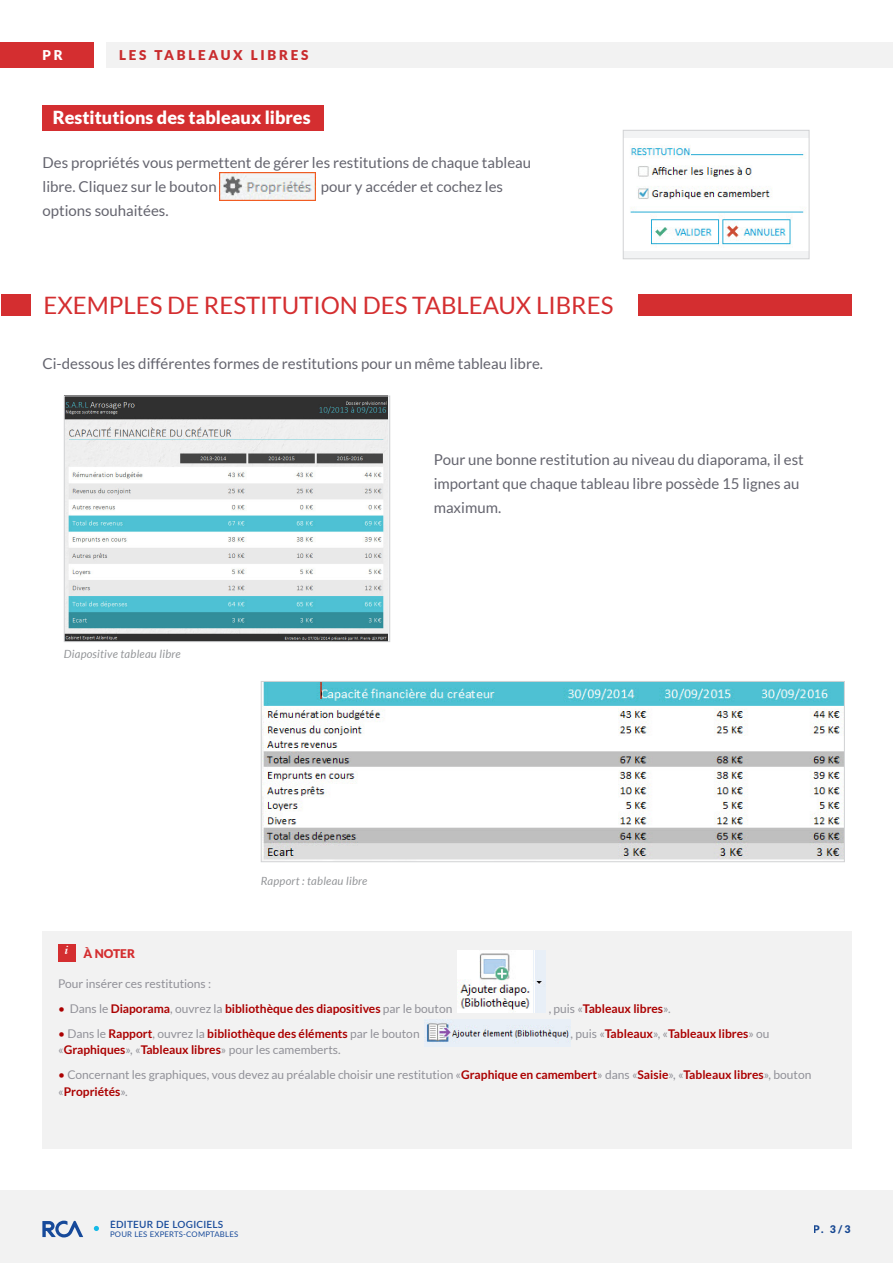
<style>
.page{position:relative;width:893px;height:1263px;background:#fff}
.page>*{position:absolute;margin:0;border:0;box-sizing:border-box;transform-origin:0 0}
.t1{font:24px "Lato";color:#d42e30}
.t2{font:900 18px "Lato";color:#fff}
.t3{font:15px/24px "Lato";color:#64646e}
.t4{font:900 13.5px "Lato";letter-spacing:.2em;color:#d42e30}
.t5{font:900 13.5px "Lato";color:#fff}
.t6{font:700 12px "Lato";color:#ab0000}
.t7{font:12px/16.5px "Lato";color:#919198}
.t8{font:900 12px "Lato";color:#d42e30}
.t9{font:italic 700 12px "Times";color:#fff}
.t10{font:italic 11.25px "Lato";letter-spacing:.02em;color:#939598}
.t11{font:900 10.5px "Lato";color:#174a99}
.t12{font:600 9.9px "Lato";letter-spacing:.025em;color:#174a9a}
.t13{font:7.8px "Lato";letter-spacing:.025em;color:#174a9a}
.s1{font-weight:400}
.s2{font-weight:400;color:#919198}
.s3{color:#ab0000}
.s4{font-weight:700;color:#ab0000}
</style>
<div class="page">
<div style="left:0;top:1191px;width:893px;height:72px;background:#f2f2f2"></div>
<div style="left:106px;top:43px;width:787px;height:25px;background:#f2f2f2"></div>
<div style="left:0;top:43px;width:94px;height:25px;background:#d42e30"></div>
<svg style="left:43px;top:1220px;width:40px;height:17px"></svg>
<svg style="left:94px;top:1226px;width:5px;height:5px"></svg>
<div style="left:43px;top:105px;width:281px;height:26px;background:#d42e30"></div>
<img style="left:220px;top:173px;width:95px;height:28px">
<div style="left:1px;top:294px;width:30px;height:22px;background:#d42e30"></div>
<div style="left:638px;top:294px;width:213px;height:22px;background:#d42e30"></div>
<div style="left:623px;top:130px;width:186px;height:129px;background:#f2f3f4"></div>
<img style="left:625px;top:139px;width:182px;height:111px">
<div style="left:623px;top:130px;width:186px;height:129px;border:1px solid #d1d2d4"></div>
<img style="left:66px;top:397px;width:322px;height:243px">
<div style="left:64px;top:395px;width:326px;height:247px;border:1px solid #d1d2d4"></div>
<img style="left:263px;top:683px;width:580px;height:177px">
<div style="left:261px;top:681px;width:584px;height:181px;border:1px solid #d1d2d4"></div>
<div style="left:43px;top:931px;width:808px;height:218px;background:#f2f2f2"></div>
<img style="left:458px;top:950px;width:87px;height:63px">
<img style="left:424px;top:1019px;width:146px;height:25px">
<div style="left:58px;top:944px;width:17px;height:17px;background:#d42e30"></div>
<p class="t5" style="left:43px;top:47px;width:22px">PR</p>
<p class="t4" style="left:119px;top:47px;width:191px">LES TABLEAUX LIBRES</p>
<p class="t2" style="left:53px;top:107px;width:259px">Restitutions des tableaux libres</p>
<p class="t3" style="left:43px;top:151px;width:490px">Des propriétés vous permettent de gérer les restitutions de chaque tableau libre. Cliquez sur le bouton</p>
<p class="t3" style="left:321px;top:175px;width:184px">pour y accéder et cochez les</p>
<p class="t3" style="left:43px;top:199px;width:128px">options souhaitées.</p>
<p class="t1" style="left:44px;top:292px;width:571px">EXEMPLES DE RESTITUTION DES TABLEAUX LIBRES</p>
<p class="t3" style="left:43px;top:352px;width:502px">Ci-dessous les différentes formes de restitutions pour un même tableau libre.</p>
<p class="t10" style="left:64px;top:647px;width:118px">Diapositive tableau libre</p>
<p class="t3" style="left:434px;top:447px;width:372px">Pour une bonne restitution au niveau du diaporama, il est important que chaque tableau libre possède 15 lignes au maximum.</p>
<p class="t10" style="left:261px;top:875px;width:108px">Rapport : tableau libre</p>
<p class="t9" style="left:65px;top:939px;width:5px">i</p>
<p class="t8" style="left:84px;top:946px;width:53px">À NOTER</p>
<p class="t7" style="left:58px;top:975px;width:155px">Pour insérer ces restitutions :</p>
<p class="t6" style="left:58px;top:1001px;width:396px"><span class="s1">•</span> <span class="s2">Dans le</span> Diaporama<span class="s2">, ouvrez la</span> bibliothèque des diapositives <span class="s2">par le bouton</span></p>
<p class="t6" style="left:549px;top:1001px;width:123px"><span class="s2">, puis «</span>Tableaux libres<span class="s2">».</span></p>
<p class="t6" style="left:58px;top:1026px;width:363px"><span class="s1">•</span> <span class="s2">Dans le</span> Rapport<span class="s2">, ouvrez la</span> bibliothèque des éléments <span class="s2">par le bouton</span></p>
<p class="t6" style="left:571px;top:1026px;width:200px"><span class="s2">, puis «</span>Tableaux<span class="s2">», «</span>Tableaux libres<span class="s2">» ou</span></p>
<p class="t6" style="left:58px;top:1043px;width:284px"><span class="s2">«</span>Graphiques<span class="s2">», «</span>Tableaux libres<span class="s2">» pour les camemberts.</span></p>
<p class="t7" style="left:58px;top:1066px;width:755px"><span class="s3">•</span> Concernant les graphiques, vous devez au préalable choisir une restitution «<span class="s4">Graphique en camembert</span>» dans «<span class="s4">Saisie</span>», «<span class="s4">Tableaux libres</span>», bouton «<span class="s4">Propriétés</span>».</p>
<p class="t12" style="left:110px;top:1217px;width:115px">ÉDITEUR DE LOGICIELS</p>
<p class="t13" style="left:110px;top:1229px;width:130px">POUR LES EXPERTS-COMPTABLES</p>
<p class="t11" style="left:814px;top:1223px;width:38px">P. 3/3</p>
</div>
